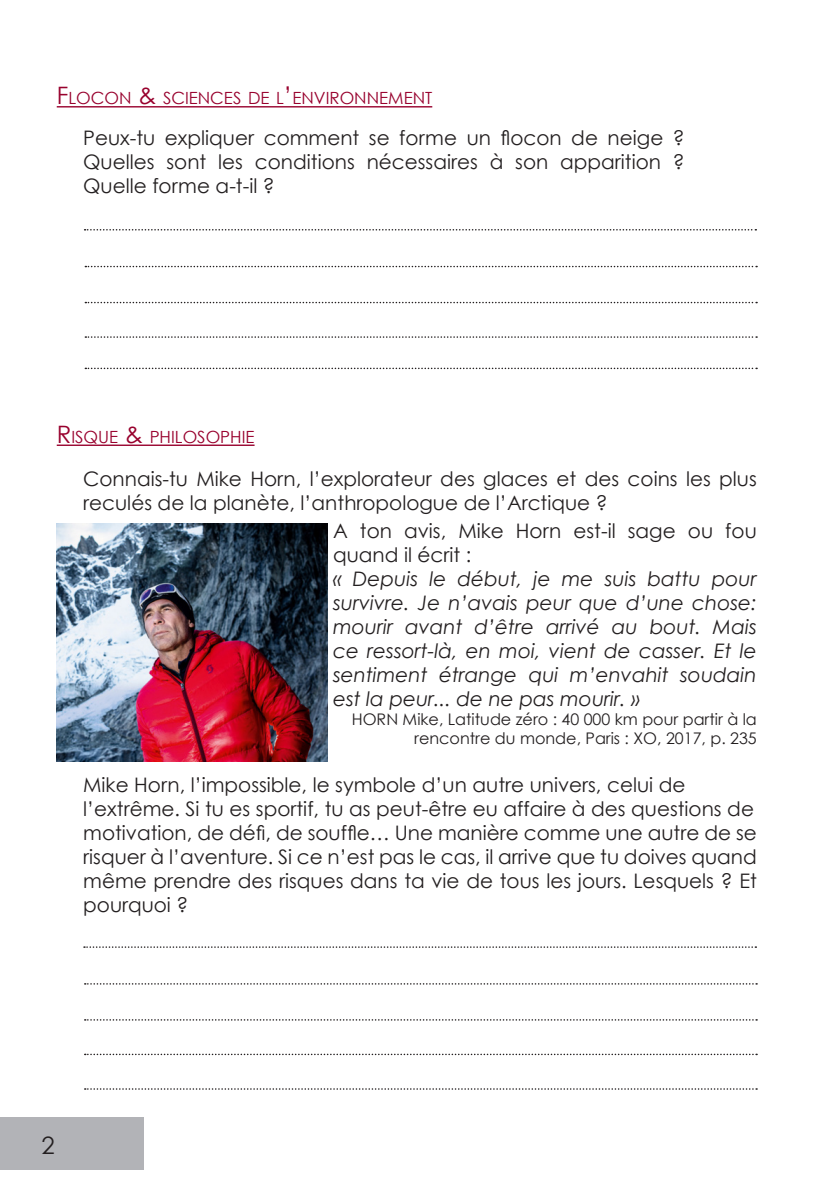
<style>
.page{position:relative;width:840px;height:1191px;background:#fff}
.page>*{position:absolute;margin:0;border:0;box-sizing:border-box;transform-origin:0 0}
.t1{font:24px "Century Gothic";color:#231f20}
.t2{font:20px/24px "Century Gothic";color:#231f20}
.t3{font:italic 20px/24px "Century Gothic";color:#231f20;text-align:justify}
.t4{font:16.8px "Century Gothic";color:#98012d}
.t5{font:16px/19.2px "Century Gothic";color:#231f20;text-align:right}
.s1{font-size:24px}
</style>
<div class="page">
<div style="left:0;top:1117px;width:144px;height:53px;background:#b2b3b7"></div>
<hr style="left:57px;top:106px;width:375px;height:1px;background:#98012d">
<svg style="left:85px;top:229px;width:670px;height:1px"></svg>
<svg style="left:85px;top:266px;width:671px;height:1px"></svg>
<svg style="left:85px;top:302px;width:671px;height:1px"></svg>
<svg style="left:85px;top:336px;width:671px;height:2px"></svg>
<hr style="left:57px;top:444px;width:197px;height:2px;background:#98012d">
<svg style="left:84px;top:946px;width:671px;height:2px"></svg>
<svg style="left:85px;top:983px;width:671px;height:1px"></svg>
<svg style="left:85px;top:1019px;width:671px;height:1px"></svg>
<svg style="left:85px;top:1053px;width:671px;height:2px"></svg>
<svg style="left:85px;top:368px;width:671px;height:1px"></svg>
<svg style="left:85px;top:1088px;width:671px;height:1px"></svg>
<img style="left:57px;top:523px;width:270px;height:238px">
<p class="t4" style="left:57px;top:88px;width:377px"><span class="s1">F</span>LOCON <span class="s1">&amp;</span> SCIENCES DE L<span class="s1">’</span>ENVIRONN EMENT</p>
<p class="t2" style="left:83px;top:126px;width:602px;text-align:justify">Peux-tu expliquer comment se forme un flocon de neige ?<br>Quelles sont les conditions nécessaires à son apparition ?<br>Quelle forme a-t-il ?</p>
<p class="t4" style="left:57px;top:426px;width:199px"><span class="s1">R</span>ISQUE <span class="s1">&amp;</span> PHILOSOPHIE</p>
<p class="t2" style="left:83px;top:466px;width:674px">Connais-tu Mike Horn, l’explorateur des glaces et des coins les plus reculés de la planète, l’anthropologue de l’Arctique ?</p>
<p class="t2" style="left:333px;top:518px;width:425px">A ton avis, Mike Horn est-il sage ou fou quand il écrit :</p>
<p class="t3" style="left:333px;top:566px;width:425px">« Depuis le début, je me suis battu pour survivre. Je n’avais peur que d’une chose: mourir avant d’être arrivé au bout. Mais ce ressort-là, en moi, vient de casser. Et le sentiment étrange qui m’envahit soudain est la peur... de ne pas mourir. »</p>
<p class="t5" style="left:351px;top:709px;width:406px">HORN Mike, Latitude zéro : 40 000 km pour partir à la rencontre du monde, Paris : XO, 2017, p. 235</p>
<p class="t2" style="left:83px;top:773px;width:603px">Mike Horn, l’impossible, le symbole d’un autre univers, celui de</p>
<p class="t2" style="left:83px;top:797px;width:672px">l’extrême. Si tu es sportif, tu as peut-être eu affaire à des questions de</p>
<p class="t2" style="left:83px;top:821px;width:674px">motivation, de défi, de souffle… Une manière comme une autre de se</p>
<p class="t2" style="left:83px;top:845px;width:674px">risquer à l’aventure. Si ce n’est pas le cas, il arrive que tu doives quand</p>
<p class="t2" style="left:83px;top:869px;width:674px">même prendre des risques dans ta vie de tous les jours. Lesquels ? Et pourquoi ?</p>
<p class="t1" style="left:42px;top:1130px;width:15px">2</p>
</div>
